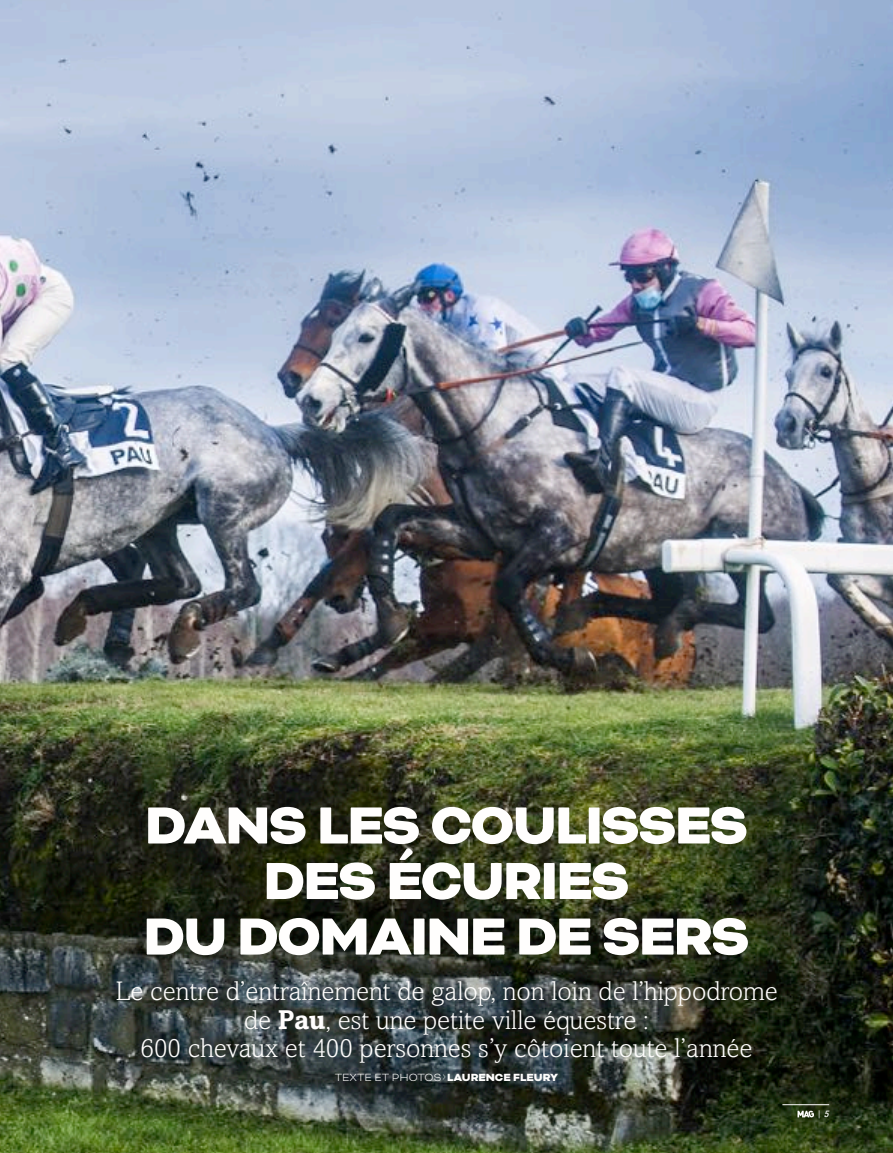
<style>
.page{position:relative;width:893px;height:1153px;background:#fff}
.page>*{position:absolute;margin:0;border:0;box-sizing:border-box;transform-origin:0 0}
.t1{font:900 60px/55.5px "Bicyclette";letter-spacing:-.03em;color:#fffefd;text-align:center}
.t2{font:300 27px/28.5px "Amasis MT Std";color:#fffefd;text-align:center}
.t3{font:300 12px "Bicyclette";color:#fffefd}
.t4{font:300 9.75px "Amasis MT Std";color:#fffefd}
.s1{font-weight:700}
.s2{font-weight:900}
.s3{font-weight:500;font-style:italic}
</style>
<div class="page">
<img style="left:0;top:0;width:893px;height:1152px">
<hr style="left:782px;top:1104px;width:47px;height:1px;background:#fffefd">
<svg style="left:797px;top:1110px;width:17px;height:7px"></svg>
<h1 class="t1" style="left:143px;top:798px;width:608px">DANS LES COULISSES<br>DES ÉCURIES<br>DU DOMAINE DE SERS</h1>
<p class="t2" style="left:115px;top:976px;width:664px">Le centre d’entraînement de galop, non loin de l’hippodrome de <span class="s1">Pau</span>, est une petite ville équestre :<br>600 chevaux et 400 personnes s’y côtoient toute l’année</p>
<p class="t3" style="left:335px;top:1069px;width:225px">TEXTE ET PHOTOS &gt; <span class="s2">LAURENCE FLEURY</span></p>
<p class="t4" style="left:817px;top:1108px;width:14px">| <span class="s3">5</span></p>
</div>
